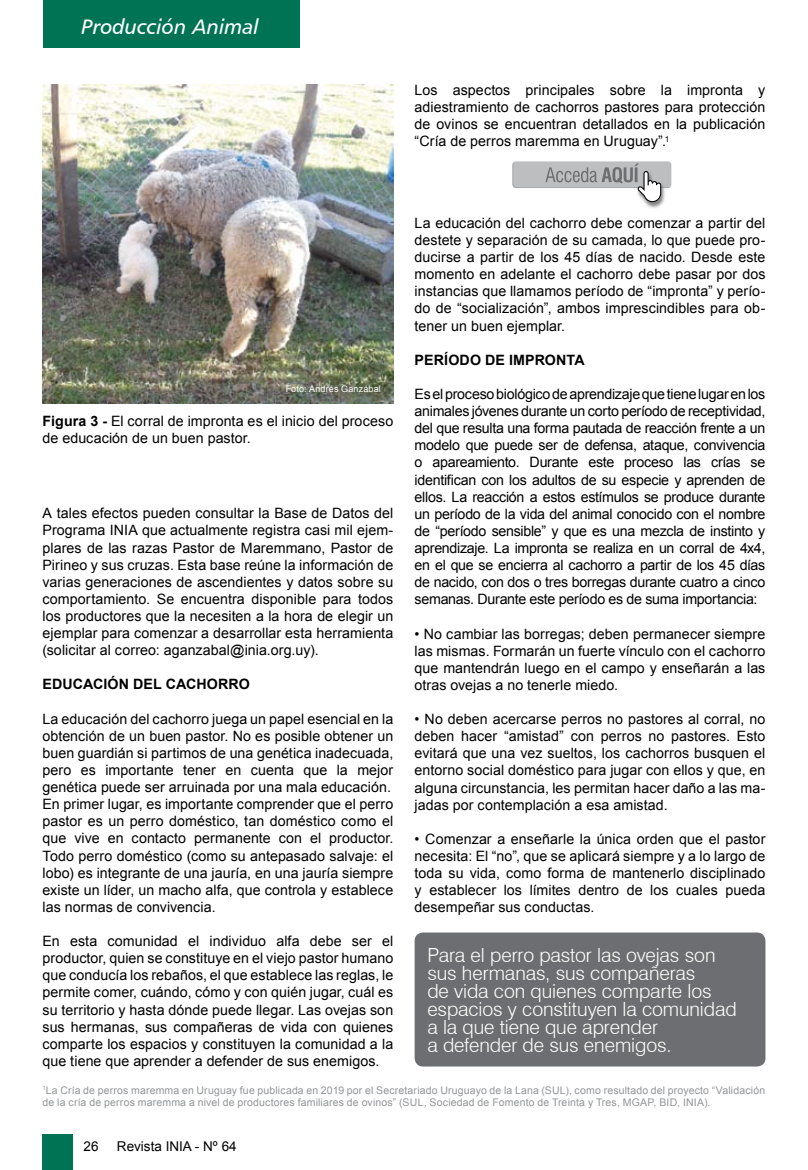
<style>
.page{position:relative;width:808px;height:1170px;background:#fff}
.page>*{position:absolute;margin:0;border:0;box-sizing:border-box;transform-origin:0 0}
.t1{font:21px "Humanist 777 BT Italic B";color:#fff}
.t2{font:300 19.5px/18px "Swiss 721 BT";letter-spacing:-.005em;color:#fff}
.t3{font:14.25px/17.1px "Arial";letter-spacing:.005em;color:#000;text-align:justify}
.t4{font:700 14.25px "Arial";letter-spacing:.005em;color:#000}
.t5{font:13.5px "Arial";color:#000}
.t6{font:10.5px/12px "Arial";letter-spacing:.015em;color:#939598}
.t7{font:9px "Arial";letter-spacing:.02em;color:#fff}
.s1{font-weight:700}
</style>
<div class="page">
<div style="left:43px;top:0;width:257px;height:47px;background:#007355"></div>
<div style="left:43px;top:1134px;width:30px;height:35px;background:#007355"></div>
<img style="left:43px;top:85px;width:351px;height:319px">
<div style="left:415px;top:932px;width:350px;height:134px;background:#6d6e71;border-radius:9px"></div>
<svg style="left:512px;top:161px;width:159px;height:27px"></svg>
<div style="left:636px;top:171px;width:30px;height:38px;background:#000;opacity:.5"></div>
<svg style="left:512px;top:162px;width:158px;height:40px"></svg>
<h1 class="t1" style="left:81px;top:13px;width:179px">Producción Animal</h1>
<p class="t3" style="left:415px;top:82px;width:352px">Los aspectos principales sobre la impronta y adiestramiento de cachorros pastores para protección de ovinos se encuentran detallados en la publicación “Cría de perros maremma en Uruguay”.<sup>1</sup></p>
<p class="t7" style="left:286px;top:383px;width:97px">Foto: Andrés Ganzábal</p>
<p class="t3" style="left:43px;top:412px;width:352px"><span class="s1">FIGURA 3 -</span> El corral de impronta es el inicio del proceso de educación de un buen pastor.</p>
<p class="t3" style="left:43px;top:505px;width:352px">A tales efectos pueden consultar la Base de Datos del Programa INIA que actualmente registra casi mil ejem&shy;plares de las razas Pastor de Maremmano, Pastor de Pirineo y sus cruzas. Esta base reúne la información de varias generaciones de ascendientes y datos sobre su comportamiento. Se encuentra disponible para todos los productores que la necesiten a la hora de elegir un ejemplar para comenzar a desarrollar esta herramienta (solicitar al correo: aganzabal@inia.org.uy).</p>
<p class="t4" style="left:43px;top:674px;width:70px">EDUCACIÓN</p>
<p class="t4" style="left:133px;top:674px;width:75px">DE L CACHORRO</p>
<p class="t3" style="left:43px;top:710px;width:352px;text-align:left">La educación del cachorro juega un papel esencial en la obtención de un buen pastor. No es posible obtener un buen guardián si partimos de una genética inadecuada, pero es importante tener en cuenta que la mejor genética puede ser arruinada por una mala educación.<br>En primer lugar, es importante comprender que el perro pastor es un perro doméstico, tan doméstico como el que vive en contacto permanente con el productor.<br>Todo perro doméstico (como su antepasado salvaje: el lobo) es integrante de una jauría, en una jauría siempre existe un líder, un macho alfa, que controla y establece las normas de convivencia.</p>
<p class="t3" style="left:43px;top:932px;width:352px">En esta comunidad el individuo alfa debe ser el productor, quien se constituye en el viejo pastor humano que conducía los rebaños, el que establece las reglas, le permite comer, cuándo, cómo y con quién jugar, cuál es su territorio y hasta dónde puede llegar. Las ovejas son sus hermanas, sus compañeras de vida con quienes comparte los espacios y constituyen la comunidad a la que tiene que aprender a defender de sus enemigos.</p>
<p class="t3" style="left:415px;top:214px;width:352px">La educación del cachorro debe comenzar a partir del destete y separación de su camada, lo que puede pro&shy;ducirse a partir de los 45 días de nacido. Desde este momento en adelante el cachorro debe pasar por dos instancias que llamamos período de “impronta” y perío&shy;do de “socialización”, ambos imprescindibles para ob&shy;tener un buen ejemplar.</p>
<p class="t4" style="left:415px;top:350px;width:11px">PER</p>
<p class="t4" style="left:444px;top:350px;width:16px">ÍODO</p>
<p class="t4" style="left:485px;top:350px;width:61px">DE IMPRONTA</p>
<p class="t3" style="left:415px;top:385px;width:352px">Es el proceso biológico de aprendizaje que tiene lugar en los animales jóvenes durante un corto período de receptividad, del que resulta una forma pautada de reacción frente a un modelo que puede ser de defensa, ataque, convivencia o apareamiento. Durante este proceso las crías se identifican con los adultos de su especie y aprenden de ellos. La reacción a estos estímulos se produce durante un período de la vida del animal conocido con el nombre de “período sensible” y que es una mezcla de instinto y aprendizaje. La impronta se realiza en un corral de 4x4, en el que se encierra al cachorro a partir de los 45 días de nacido, con dos o tres borregas durante cuatro a cinco semanas. Durante este período es de suma importancia:</p>
<p class="t3" style="left:415px;top:625px;width:352px">• No cambiar las borregas; deben permanecer siempre las mismas. Formarán un fuerte vínculo con el cachorro que mantendrán luego en el campo y enseñarán a las otras ovejas a no tenerle miedo.</p>
<p class="t3" style="left:415px;top:710px;width:352px">• No deben acercarse perros no pastores al corral, no deben hacer “amistad” con perros no pastores. Esto evitará que una vez sueltos, los cachorros busquen el entorno social doméstico para jugar con ellos y que, en alguna circunstancia, les permitan hacer daño a las ma&shy;jadas por contemplación a esa amistad.</p>
<p class="t3" style="left:415px;top:830px;width:352px">• Comenzar a enseñarle la única orden que el pastor necesita: El “no”, que se aplicará siempre y a lo largo de toda su vida, como forma de mantenerlo disciplinado y establecer los límites dentro de los cuales pueda desempeñar sus conductas.</p>
<h2 class="t2" style="left:427px;top:945px;width:311px">Para el perro pastor las ovejas son sus hermanas, sus compañeras<br>de vida con quienes comparte los espacios y constituyen la comunidad a la que tiene que aprender<br>a defender de sus enemigos.</h2>
<p class="t6" style="left:43px;top:1083px;width:724px"><sup>1</sup>La Cría de perros maremma en Uruguay fue publicada en 2019 por el Secretariado Uruguayo de la Lana (SUL), como resultado del proyecto “Validación de la cría de perros maremma a nivel de productores familiares de ovinos” (SUL, Sociedad de Fomento de Treinta y Tres, MGAP, BID, INIA).</p>
<p class="t5" style="left:84px;top:1137px;width:17px">26</p>
<p class="t5" style="left:117px;top:1137px;width:121px">Revista INIA - Nº 64</p>
</div>
